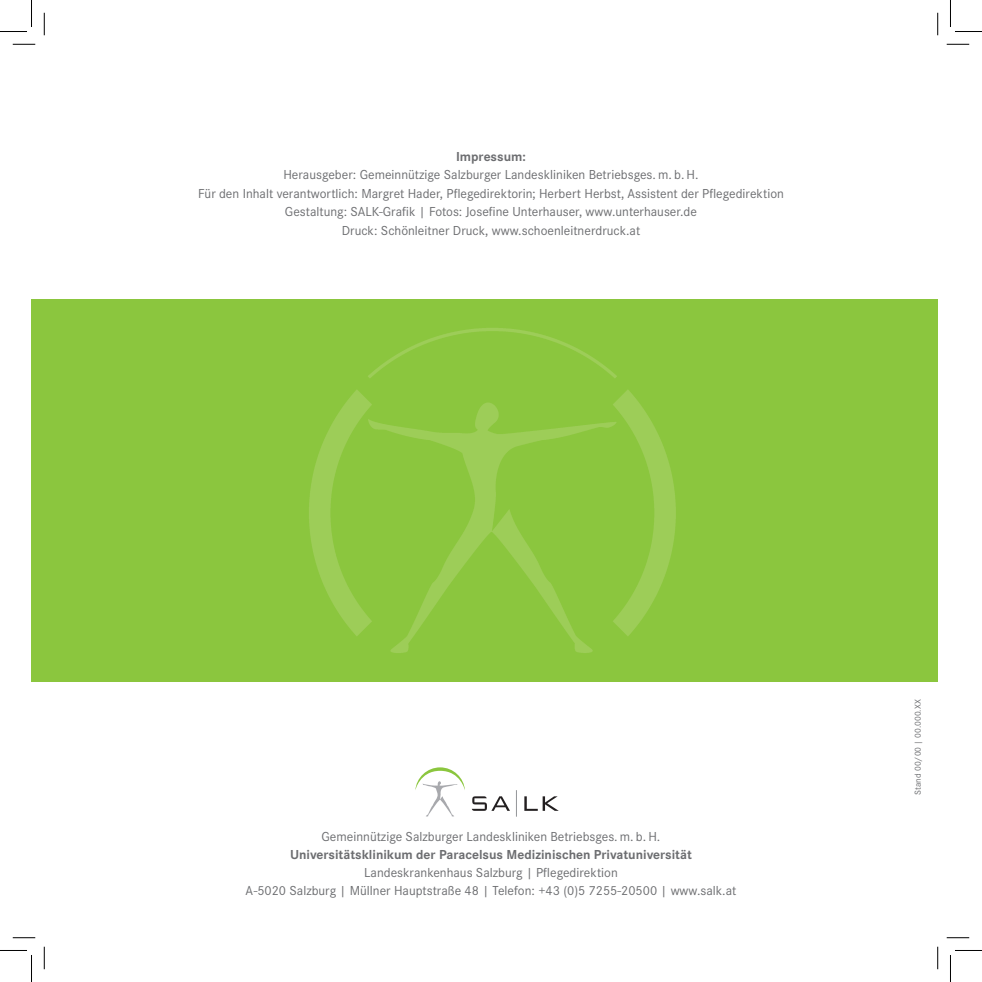
<style>
.page{position:relative;width:982px;height:982px;background:#fff}
.page>*{position:absolute;margin:0;border:0;box-sizing:border-box;transform-origin:0 0}
.t1{font:13.5px/18.5px "Corporate S";color:#6c6d70;text-align:center}
.t2{font:700 13.5px "Corporate S";color:#6c6d70}
.t3{font:9px "Corporate S";color:#6c6d70}
</style>
<div class="page">
<div style="left:32px;top:299px;width:905px;height:383px;background:#8bc63e"></div>
<img style="left:309px;top:328px;width:367px;height:325px">
<svg style="left:516px;top:790px;width:1px;height:26px"></svg>
<svg style="left:524px;top:796px;width:34px;height:14px"></svg>
<svg style="left:472px;top:796px;width:38px;height:14px"></svg>
<svg style="left:415px;top:767px;width:50px;height:49px"></svg>
<svg style="left:13px;top:44px;width:22px;height:1px"></svg>
<svg style="left:946px;top:44px;width:23px;height:1px"></svg>
<svg style="left:13px;top:937px;width:22px;height:1px"></svg>
<svg style="left:946px;top:937px;width:23px;height:1px"></svg>
<svg style="left:44px;top:13px;width:1px;height:22px"></svg>
<svg style="left:44px;top:946px;width:1px;height:23px"></svg>
<svg style="left:937px;top:13px;width:1px;height:22px"></svg>
<svg style="left:937px;top:946px;width:1px;height:23px"></svg>
<svg style="left:0;top:0;width:32px;height:32px"></svg>
<svg style="left:0;top:950px;width:32px;height:31px"></svg>
<svg style="left:950px;top:0;width:31px;height:32px"></svg>
<svg style="left:950px;top:950px;width:31px;height:31px"></svg>
<p class="t2" style="left:456px;top:149px;width:71px">Impressum:</p>
<p class="t1" style="left:198px;top:166px;width:587px">Herausgeber: Gemeinnützige Salzburger Landeskliniken Betriebsges. m. b. H.<br>Für den Inhalt verantwortlich: Margret Hader, Pflegedirektorin; Herbert Herbst, Assistent der Pflegedirektion Gestaltung: SALK-Grafik | Fotos: Josefine Unterhauser, www.unterhauser.de<br>Druck: Schönleitner Druck, www.schoenleitnerdruck.at</p>
<p class="t1" style="left:321px;top:827px;width:340px">Gemeinnützige Salzburger Landeskliniken Betriebsges. m. b. H.</p>
<p class="t2" style="left:290px;top:846px;width:403px">Universitätsklinikum der Paracelsus Medizinischen Privatuniversität</p>
<p class="t1" style="left:245px;top:863px;width:492px;line-height:18px">Landeskrankenhaus Salzburg | Pflegedirektion<br>A-5020 Salzburg | Müllner Hauptstraße 48 | Telefon: +43 (0)5 7255-20500 | www.salk.at</p>
<p class="t3" style="left:912px;top:794px;width:97px;rotate:-90deg">Stand 00/00 | 00.000.XX</p>
</div>
